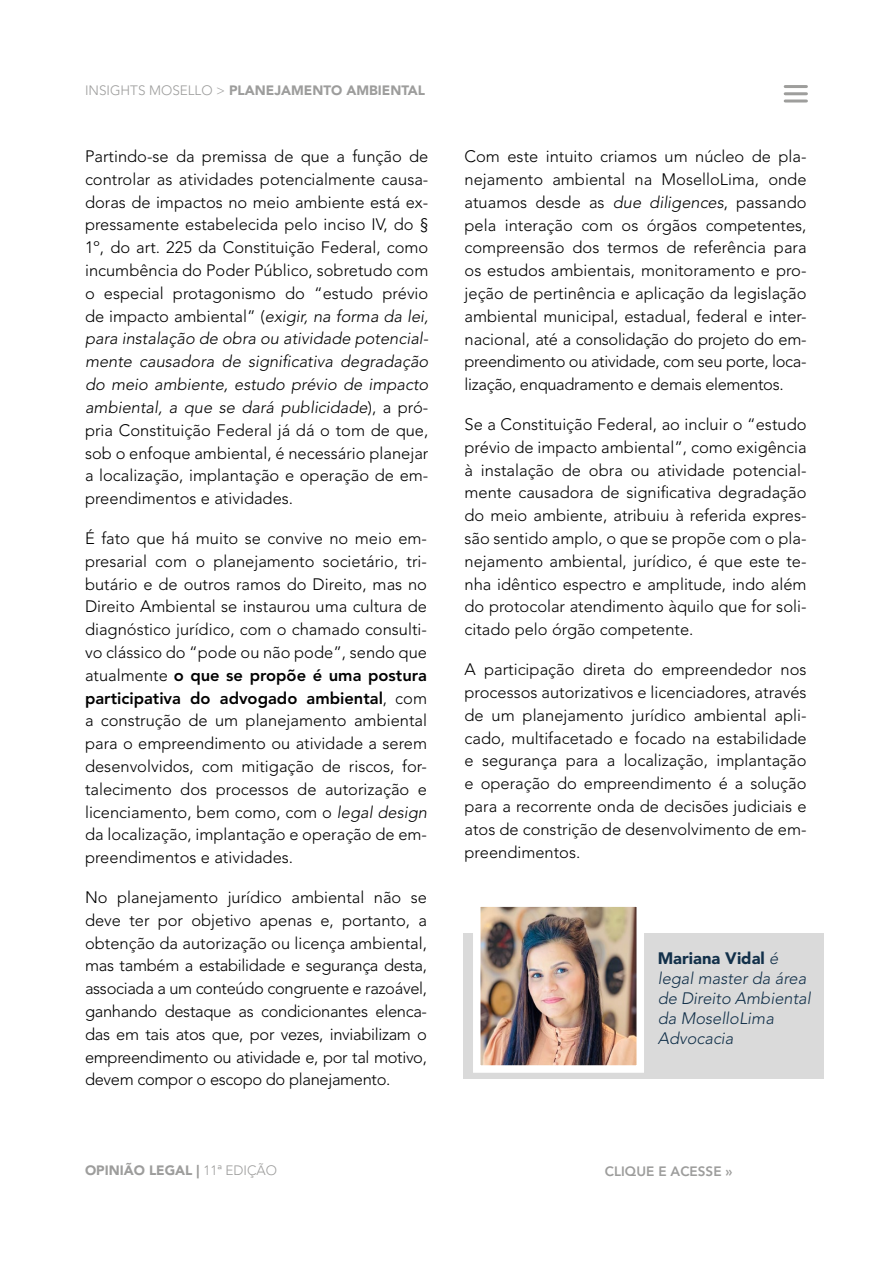
<style>
.page{position:relative;width:893px;height:1263px;background:#fff}
.page>*{position:absolute;margin:0;border:0;box-sizing:border-box;transform-origin:0 0}
.t1{font:300 16.5px/22.8px "Avenir LT Std";color:#000;text-align:justify}
.t2{font:italic 300 16.5px/19.8px "Avenir LT Std";color:#12304a}
.t3{font:900 13.5px "Avenir LT Std";color:#9d9d9c}
.t4{font:800 13.5px "Avenir LT Std";color:#9d9d9c}
.s1{font-weight:300}
.s2{font-style:italic}
.s3{font-weight:800}
.s4{font-weight:900;font-style:normal}
</style>
<div class="page">
<hr style="left:785px;top:85px;width:21px;height:3px;background:#9e9e9c">
<hr style="left:785px;top:92px;width:21px;height:3px;background:#9e9e9c">
<hr style="left:785px;top:99px;width:21px;height:3px;background:#9e9e9c">
<div style="left:463px;top:934px;width:361px;height:145px;background:#dadada"></div>
<img style="left:482px;top:908px;width:153px;height:156px">
<div style="left:473px;top:899px;width:171px;height:174px;border:8px solid #fff"></div>
<p class="t3" style="left:85px;top:82px;width:342px"><span class="s1">INSIGHTS MOSELLO &gt;</span> PLANEJAMENTO AMBIENTAL</p>
<p class="t1" style="left:85px;top:145px;width:345px">Partindo-se da premissa de que a função de controlar as atividades potencialmente causa&shy;doras de impactos no meio ambiente está ex&shy;pressamente estabelecida pelo inciso IV, do § 1º, do art. 225 da Constituição Federal, como incumbência do Poder Público, sobretudo com o especial protagonismo do “estudo prévio de impacto ambiental” (<span class="s2">exigir, na forma da lei, para instalação de obra ou atividade potencial&shy;mente causadora de significativa degradação do meio ambiente, estudo prévio de impacto ambiental, a que se dará publicidade</span>), a pró&shy;pria Constituição Federal já dá o tom de que, sob o enfoque ambiental, é necessário planejar a localização, implantação e operação de em&shy;preendimentos e atividades.</p>
<p class="t1" style="left:85px;top:527px;width:344px">É fato que há muito se convive no meio em&shy;presarial com o planejamento societário, tri&shy;butário e de outros ramos do Direito, mas no Direito Ambiental se instaurou uma cultura de diagnóstico jurídico, com o chamado consulti&shy;vo clássico do “pode ou não pode”, sendo que atualmente <span class="s3">o que se propõe é uma postura participativa do advogado ambiental</span>, com a construção de um planejamento ambiental para o empreendimento ou atividade a serem desenvolvidos, com mitigação de riscos, for&shy;talecimento dos processos de autorização e licenciamento, bem como, com o <span class="s2">legal design </span>da localização, implantação e operação de em&shy;preendimentos e atividades.</p>
<p class="t1" style="left:85px;top:886px;width:344px">No planejamento jurídico ambiental não se deve ter por objetivo apenas e, portanto, a obtenção da autorização ou licença ambiental, mas também a estabilidade e segurança desta, associada a um conteúdo congruente e razoável, ganhando destaque as condicionantes elenca&shy;das em tais atos que, por vezes, inviabilizam o empreendimento ou atividade e, por tal motivo, devem compor o escopo do planejamento.</p>
<p class="t1" style="left:465px;top:145px;width:344px">Com este intuito criamos um núcleo de pla&shy;nejamento ambiental na MoselloLima, onde atuamos desde as <span class="s2">due diligences</span>, passando pela interação com os órgãos competentes, compreensão dos termos de referência para os estudos ambientais, monitoramento e pro&shy;jeção de pertinência e aplicação da legislação ambiental municipal, estadual, federal e inter&shy;nacional, até a consolidação do projeto do em&shy;preendimento ou atividade, com seu porte, loca&shy;lização, enquadramento e demais elementos.</p>
<p class="t1" style="left:465px;top:413px;width:344px">Se a Constituição Federal, ao incluir o “estudo prévio de impacto ambiental”, como exigência à instalação de obra ou atividade potencial&shy;mente causadora de significativa degradação do meio ambiente, atribuiu à referida expres&shy;são sentido amplo, o que se propõe com o pla&shy;nejamento ambiental, jurídico, é que este te&shy;nha idêntico espectro e amplitude, indo além do protocolar atendimento àquilo que for soli&shy;citado pelo órgão competente.</p>
<p class="t1" style="left:465px;top:658px;width:344px">A participação direta do empreendedor nos processos autorizativos e licenciadores, através de um planejamento jurídico ambiental apli&shy;cado, multifacetado e focado na estabilidade e segurança para a localização, implantação e operação do empreendimento é a solução para a recorrente onda de decisões judiciais e atos de constrição de desenvolvimento de em&shy;preendimentos.</p>
<p class="t2" style="left:658px;top:949px;width:154px"><span class="s4">Mariana Vidal</span> é legal master da área de Direito Ambiental da MoselloLima<br>Advocacia</p>
<p class="t3" style="left:85px;top:1162px;width:194px">OPINIÃO LEGAL | <span class="s1">11a EDIÇÃO</span></p>
<p class="t4" style="left:605px;top:1164px;width:129px">CLIQUE E ACESSE »</p>
</div>
